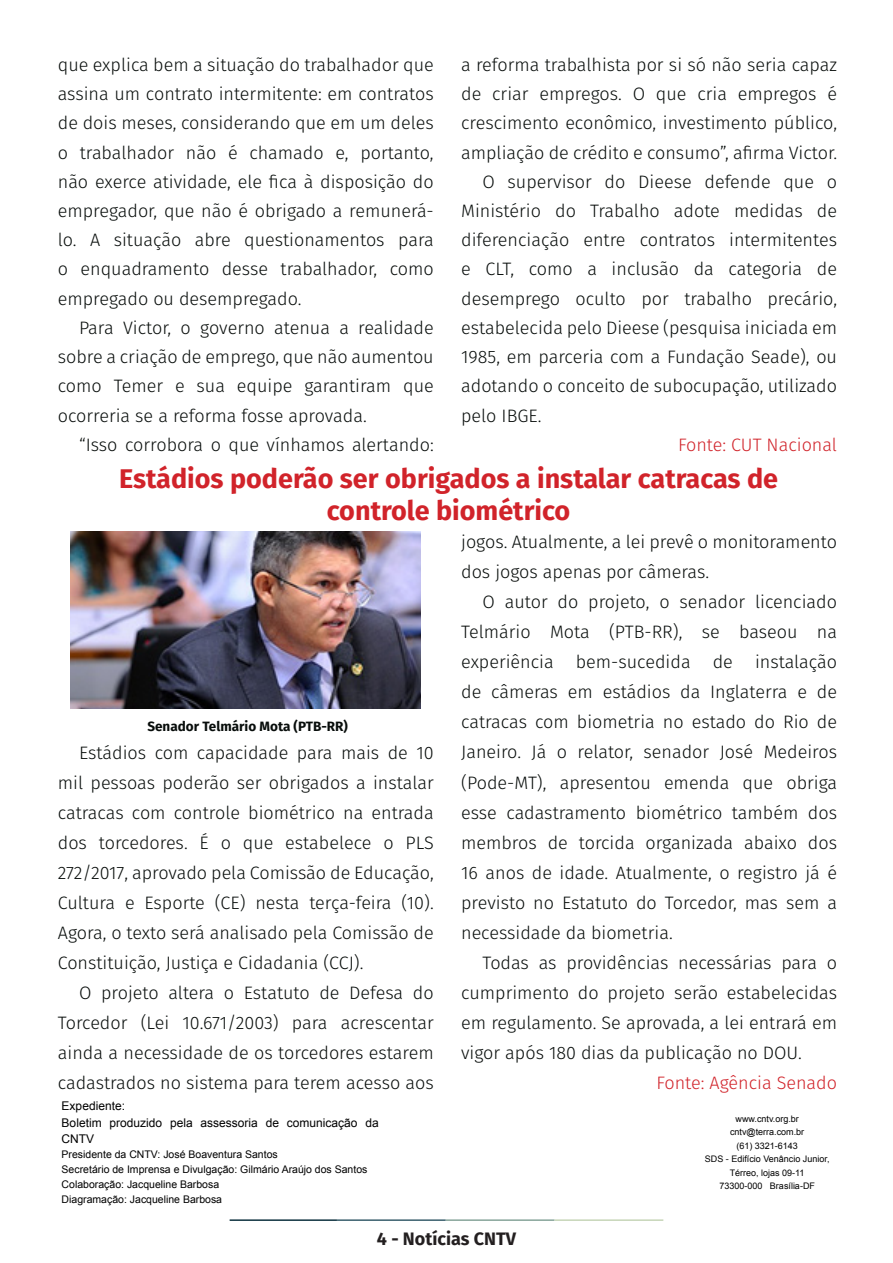
<style>
.page{position:relative;width:893px;height:1263px;background:#fff}
.page>*{position:absolute;margin:0;border:0;box-sizing:border-box;transform-origin:0 0}
.t1{font:700 27px/32.4px "Fira Sans";color:#d1232a;text-align:center}
.t2{font:300 18px/30px "Fira Sans";color:#080d0b;text-align:justify}
.t3{font:300 18px "Fira Sans";color:#d1232a}
.t4{font:700 18px "Fira Sans";color:#231f20}
.t5{font:700 13.5px "Fira Sans";color:#080d0b}
.t6{font:12px/16.4px "Arial";color:#000}
.t7{font:10.5px "Arial";color:#000}
.t8{font:9px/13.5px "Arial";color:#000;text-align:center}
</style>
<div class="page">
<hr style="left:230px;top:1219px;width:107px;height:2px;background:#0e323f">
<hr style="left:337px;top:1219px;width:109px;height:2px;background:#3a5f6d">
<hr style="left:446px;top:1219px;width:109px;height:2px;background:#87a59a">
<hr style="left:555px;top:1219px;width:108px;height:2px;background:#c6d5b7">
<img style="left:70px;top:531px;width:351px;height:177px">
<p class="t2" style="left:461px;top:50px;width:377px;line-height:29.2px">a reforma trabalhista por si só não seria capaz de criar empregos. O que cria empregos é crescimento econômico, investimento público, ampliação de crédito e consumo”, afirma Victor.</p>
<p class="t2" style="left:461px;top:167px;width:377px;line-height:29.2px;text-indent:21px">O supervisor do Dieese defende que o Ministério do Trabalho adote medidas de diferenciação entre contratos intermitentes e CLT, como a inclusão da categoria de desemprego oculto por trabalho precário, estabelecida pelo Dieese (pesquisa iniciada em 1985, em parceria com a Fundação Seade), ou adotando o conceito de subocupação, utilizado pelo IBGE.</p>
<p class="t3" style="left:678px;top:432px;width:160px">Fonte: CUT Nacional</p>
<p class="t1" style="left:119px;top:460px;width:661px">Estádios poderão ser obrigados a instalar catracas de controle biométrico</p>
<p class="t2" style="left:58px;top:50px;width:377px;line-height:29.2px">que explica bem a situação do trabalhador que assina um contrato intermitente: em contratos de dois meses, considerando que em um deles o trabalhador não é chamado e, portanto, não exerce atividade, ele fica à disposição do empregador, que não é obrigado a remunerá&shy;lo. A situação abre questionamentos para o enquadramento desse trabalhador, como empregado ou desempregado.</p>
<p class="t2" style="left:58px;top:313px;width:377px;line-height:29.2px;text-indent:21px">Para Victor, o governo atenua a realidade sobre a criação de emprego, que não aumentou como Temer e sua equipe garantiram que ocorreria se a reforma fosse aprovada.</p>
<p class="t2" style="left:79px;top:429px;width:356px">“Isso corrobora o que vínhamos alertando:</p>
<p class="t5" style="left:147px;top:715px;width:202px">Senador Telmário Mota (PTB-RR)</p>
<p class="t2" style="left:58px;top:737px;width:377px;text-indent:21px">Estádios com capacidade para mais de 10 mil pessoas poderão ser obrigados a instalar catracas com controle biométrico na entrada dos torcedores. É o que estabelece o PLS 272/2017, aprovado pela Comissão de Educação, Cultura e Esporte (CE) nesta terça-feira (10).<br>Agora, o texto será analisado pela Comissão de Constituição, Justiça e Cidadania (CCJ).</p>
<p class="t2" style="left:58px;top:977px;width:377px;text-indent:21px">O projeto altera o Estatuto de Defesa do Torcedor (Lei 10.671/2003) para acrescentar ainda a necessidade de os torcedores estarem cadastrados no sistema para terem acesso aos</p>
<p class="t6" style="left:62px;top:1098px;width:65px">Expediente:</p>
<p class="t6" style="left:62px;top:1114px;width:319px">Boletim produzido pela assessoria de comunicação da<br>CNTV</p>
<p class="t7" style="left:62px;top:1147px;width:218px">Presidente da CNTV: José Boaventura Santos</p>
<p class="t7" style="left:62px;top:1162px;width:307px">Secretário de Imprensa e Divulgação: Gilmário Araújo dos Santos</p>
<p class="t7" style="left:62px;top:1177px;width:159px">Colaboração: Jacqueline Barbosa</p>
<p class="t7" style="left:62px;top:1192px;width:162px">Diagramação: Jacqueline Barbosa</p>
<p class="t2" style="left:461px;top:527px;width:377px">jogos. Atualmente, a lei prevê o monitoramento dos jogos apenas por câmeras.</p>
<p class="t2" style="left:461px;top:587px;width:377px;text-indent:21px">O autor do projeto, o senador licenciado Telmário Mota (PTB-RR), se baseou na experiência bem-sucedida de instalação de câmeras em estádios da Inglaterra e de catracas com biometria no estado do Rio de Janeiro. Já o relator, senador José Medeiros (Pode-MT), apresentou emenda que obriga esse cadastramento biométrico também dos membros de torcida organizada abaixo dos 16 anos de idade. Atualmente, o registro já é previsto no Estatuto do Torcedor, mas sem a necessidade da biometria.</p>
<p class="t2" style="left:461px;top:947px;width:377px;text-indent:21px">Todas as providências necessárias para o cumprimento do projeto serão estabelecidas em regulamento. Se aprovada, a lei entrará em vigor após 180 dias da publicação no DOU.</p>
<p class="t3" style="left:656px;top:1069px;width:182px">Fonte: Agência Senado</p>
<p class="t8" style="left:735px;top:1112px;width:65px">www.cntv.org.br</p>
<p class="t8" style="left:730px;top:1125px;width:76px">cntv@terra.com.br</p>
<p class="t8" style="left:736px;top:1139px;width:63px">(61) 3321-6143</p>
<p class="t8" style="left:705px;top:1152px;width:126px">SDS - Edifício Venâncio Junior,<br>Térreo, lojas 09-11</p>
<p class="t8" style="left:719px;top:1179px;width:97px">73300-000 Brasília-DF</p>
<p class="t4" style="left:377px;top:1223px;width:141px">4 - Notícias CNTV</p>
</div>
